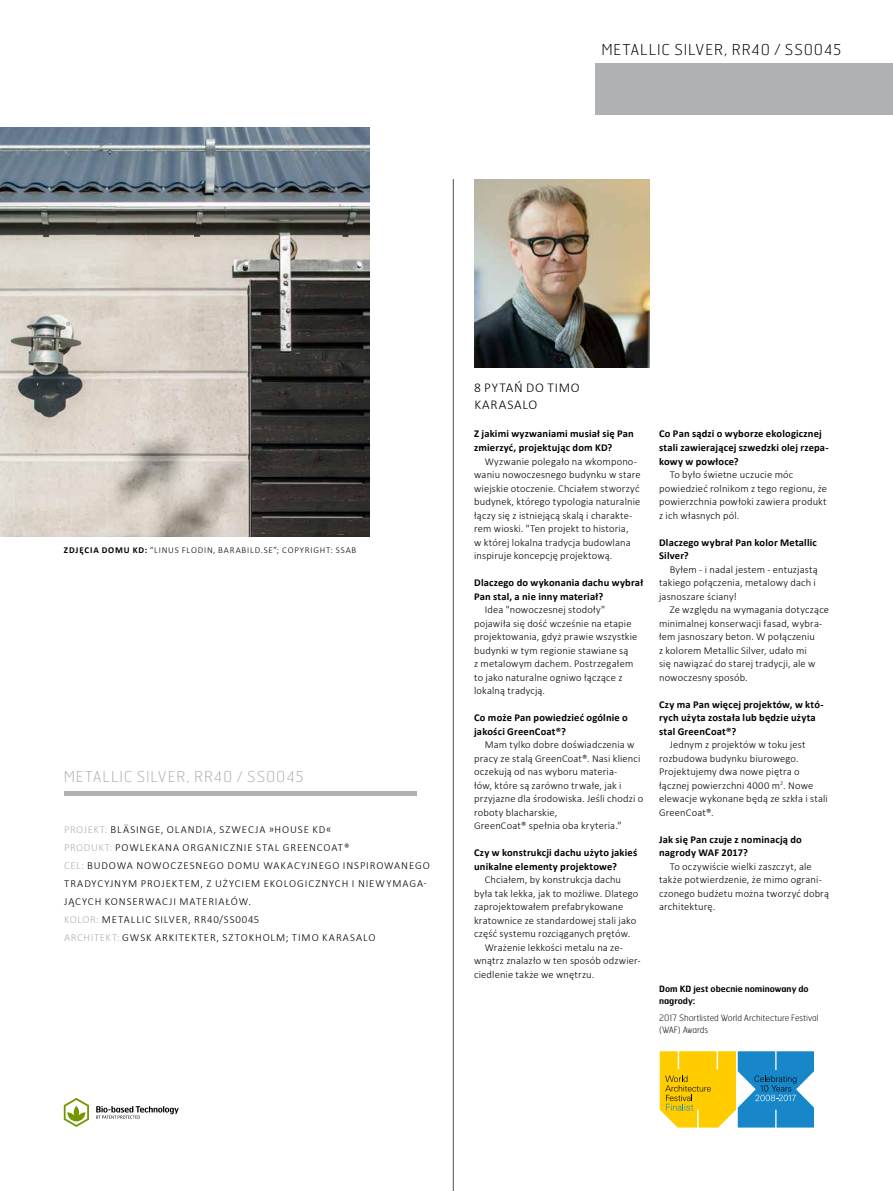
<style>
.page{position:relative;width:893px;height:1191px;background:#fff}
.page>*{position:absolute;margin:0;border:0;box-sizing:border-box;transform-origin:0 0}
.t1{font:100 15px "Hermes FB";letter-spacing:.055em;color:#000}
.t2{font:100 15px "Hermes FB";letter-spacing:.055em;color:#afb2b2}
.t3{font:300 13.5px/16.5px "Calibri";letter-spacing:.05em;color:#000}
.t4{font:300 10.8px/18px "Calibri";letter-spacing:.08em;color:#000}
.t5{font:300 10.5px/13.5px "Calibri";letter-spacing:.015em;color:#000}
.t6{font:700 10.5px/13.5px "Calibri";letter-spacing:.015em;color:#000}
.t7{font:300 9px "Calibri";letter-spacing:.09em;color:#000}
.t8{font:100 8.7px/12px "Hermes FB";color:#000}
.t9{font:600 8.7px/12px "Hermes FB";color:#000}
.s1{font-weight:700}
.s2{color:#afb2b2}
</style>
<div class="page">
<img style="left:0;top:128px;width:370px;height:408px">
<div style="left:595px;top:64px;width:298px;height:51px;background:#afb2b2"></div>
<div style="left:64px;top:791px;width:352px;height:5px;background:#afb2b2"></div>
<img style="left:474px;top:179px;width:176px;height:188px">
<svg style="left:64px;top:1098px;width:25px;height:29px"></svg>
<svg style="left:96px;top:1106px;width:83px;height:12px"></svg>
<hr style="left:453px;top:179px;width:1px;height:1012px;background:#696b72">
<svg style="left:660px;top:1051px;width:154px;height:76px;background:#97b071"></svg>
<h1 class="t1" style="left:601px;top:40px;width:242px">METALLIC SILVER, RR40 / SS0045</h1>
<p class="t7" style="left:64px;top:545px;width:294px"><span class="s1">ZDJĘCIA DOMU KD:</span> “LINUS FLODIN, BARABILD.SE”; COPYRIGHT: SSAB</p>
<h1 class="t2" style="left:64px;top:766px;width:242px">METALLIC SILVER, RR40 / SS0045</h1>
<p class="t4" style="left:64px;top:820px;width:367px"><span class="s2">PROJEKT:</span> BLÄSINGE, OLANDIA, SZWECJA »HOUSE KD«<br><span class="s2">PRODUKT:</span> POWLEKANA ORGANICZNIE STAL GREENCOAT®<br><span class="s2">CEL:</span> BUDOWA NOWOCZESNEGO DOMU WAKACYJNEGO INSPIROWANEGO TRADYCYJNYM PROJEKTEM, Z UŻYCIEM EKOLOGICZNYCH I NIEWYMAGA-JĄCYCH KONSERWACJI MATERIAŁÓW.<br><span class="s2">KOLOR:</span> METALLIC SILVER, RR40/SS0045<br><span class="s2">ARCHITEKT:</span> GWSK ARKITEKTER, SZTOKHOLM; TIMO KARASALO</p>
<p class="t3" style="left:474px;top:379px;width:107px">8 PYTAŃ DO TIMO<br>KARASALO</p>
<p class="t6" style="left:474px;top:427px;width:161px">Z jakimi wyzwaniami musiał się Pan zmierzyć, projektując dom KD?</p>
<p class="t5" style="left:474px;top:454px;width:168px;text-indent:11px">Wyzwanie polegało na wkompono&shy;waniu nowoczesnego budynku w stare wiejskie otoczenie. Chciałem stworzyć budynek, którego typologia naturalnie łączy się z istniejącą skalą i charakte&shy;rem wioski. "Ten projekt to historia,<br>w której lokalna tradycja budowlana inspiruje koncepcję projektową.</p>
<p class="t6" style="left:474px;top:575px;width:170px">Dlaczego do wykonania dachu wybrał<br>Pan stal, a nie inny materiał?</p>
<p class="t5" style="left:474px;top:602px;width:165px;text-indent:11px">Idea "nowoczesnej stodoły" pojawiła się dość wcześnie na etapie projektowania, gdyż prawie wszystkie budynki w tym regionie stawiane są<br>z metalowym dachem. Postrzegałem to jako naturalne ogniwo łączące z lokalną tradycją.</p>
<p class="t6" style="left:474px;top:710px;width:155px">Co może Pan powiedzieć ogólnie o jakości GreenCoat®?</p>
<p class="t5" style="left:474px;top:737px;width:171px;text-indent:11px">Mam tylko dobre doświadczenia w pracy ze stalą GreenCoat®. Nasi klienci oczekują od nas wyboru materia-<br>łów, które są zarówno trwałe, jak i przyjazne dla środowiska. Jeśli chodzi o roboty blacharskie,<br>GreenCoat® spełnia oba kryteria."</p>
<p class="t6" style="left:474px;top:845px;width:165px">Czy w konstrukcji dachu użyto jakieś unikalne elementy projektowe?</p>
<p class="t5" style="left:485px;top:872px;width:138px">Chciałem, by konstrukcja dachu</p>
<p class="t5" style="left:474px;top:886px;width:166px">była tak lekka, jak to możliwe. Dlatego</p>
<p class="t5" style="left:474px;top:899px;width:151px">zaprojektowałem prefabrykowane</p>
<p class="t5" style="left:474px;top:913px;width:164px">kratownice ze standardowej stali jako</p>
<p class="t5" style="left:474px;top:926px;width:158px">część systemu rozciąganych prętów.</p>
<p class="t5" style="left:485px;top:940px;width:140px">Wrażenie lekkości metalu na ze-</p>
<p class="t5" style="left:474px;top:953px;width:168px">wnątrz znalazło w ten sposób odzwier-</p>
<p class="t5" style="left:474px;top:967px;width:122px">ciedlenie także we wnętrzu.</p>
<p class="t6" style="left:659px;top:427px;width:171px">Co Pan sądzi o wyborze ekologicznej stali zawierającej szwedzki olej rzepa&shy;kowy w powłoce?</p>
<p class="t5" style="left:659px;top:467px;width:169px;text-indent:11px">To było świetne uczucie móc powiedzieć rolnikom z tego regionu, że powierzchnia powłoki zawiera produkt z ich własnych pól.</p>
<p class="t6" style="left:659px;top:535px;width:159px">Dlaczego wybrał Pan kolor Metallic<br>Silver?</p>
<p class="t5" style="left:659px;top:562px;width:160px;text-indent:11px">Byłem - i nadal jestem - entuzjastą takiego połączenia, metalowy dach i jasnoszare ściany!</p>
<p class="t5" style="left:659px;top:602px;width:172px;text-indent:11px">Ze względu na wymagania dotyczące minimalnej konserwacji fasad, wybra&shy;łem jasnoszary beton. W połączeniu<br>z kolorem Metallic Silver, udało mi<br>się nawiązać do starej tradycji, ale w nowoczesny sposób.</p>
<p class="t6" style="left:659px;top:697px;width:166px">Czy ma Pan więcej projektów, w któ&shy;rych użyta została lub będzie użyta stal GreenCoat®?</p>
<p class="t5" style="left:659px;top:737px;width:170px;text-indent:11px">Jednym z projektów w toku jest rozbudowa budynku biurowego.<br>Projektujemy dwa nowe piętra o łącznej powierzchni 4000 m<sup>2</sup>. Nowe elewacje wykonane będą ze szkła i stali<br>GreenCoat®.</p>
<p class="t6" style="left:659px;top:832px;width:144px">Jak się Pan czuje z nominacją do nagrody WAF 2017?</p>
<p class="t5" style="left:659px;top:859px;width:172px;text-indent:11px">To oczywiście wielki zaszczyt, ale także potwierdzenie, że mimo ograni&shy;czonego budżetu można tworzyć dobrą architekturę.</p>
<p class="t9" style="left:659px;top:982px;width:151px">Dom KD jest obecnie nominowany do nagrody:</p>
<p class="t8" style="left:659px;top:1011px;width:161px">2017 Shortlisted World Architecture Festival (WAF) Awards</p>
</div>
